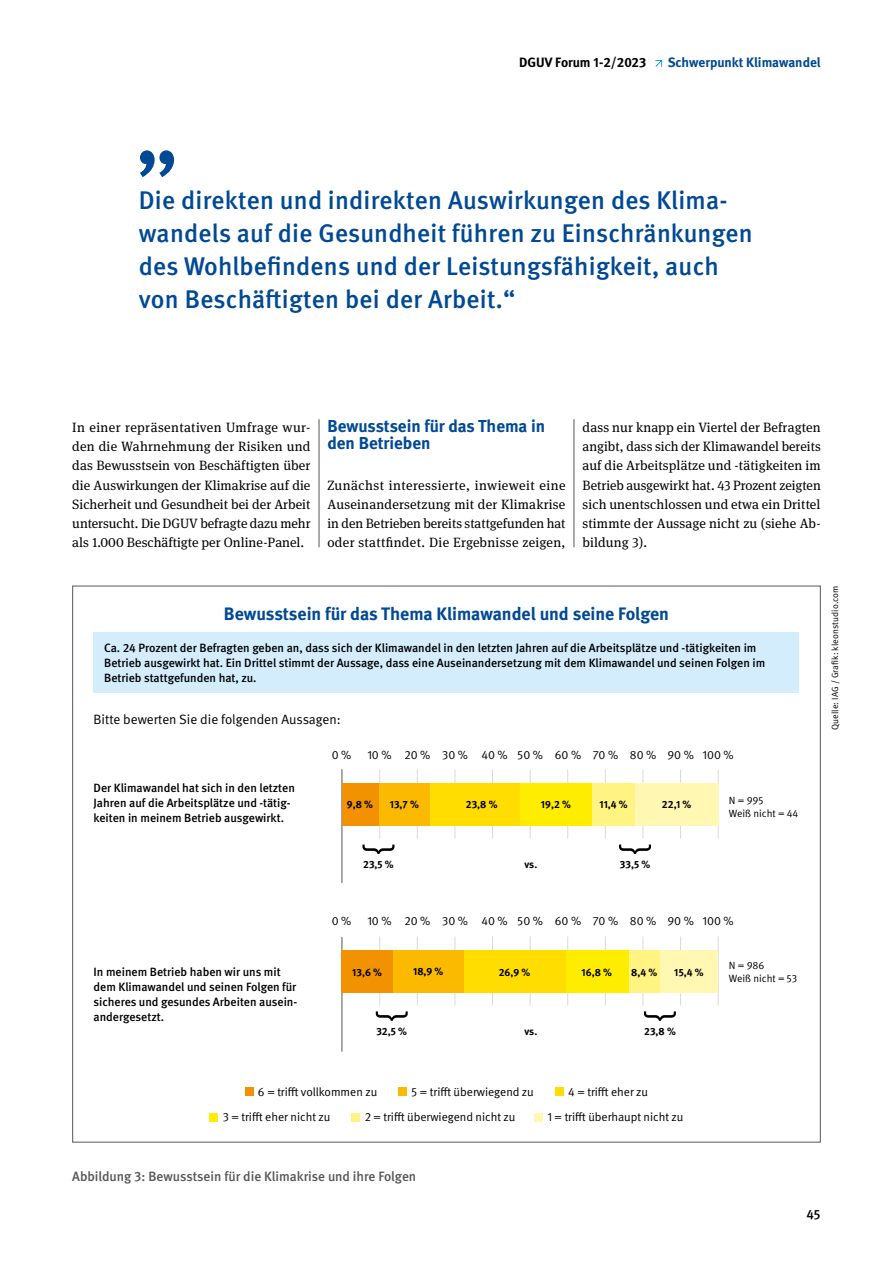
<style>
.page{position:relative;width:893px;height:1263px;background:#fff}
.page>*{position:absolute;margin:0;border:0;box-sizing:border-box;transform-origin:0 0}
.t1{font:500 25.5px/33px "DGUV Meta";letter-spacing:.01em;color:#004994}
.t2{font:700 18px "DGUV Meta";color:#004994}
.t3{font:700 17.25px/16.5px "DGUV Meta";color:#004994}
.Fließtext_book_9pt{font:13.5px/19.2px "DGUV Meta Serif";color:#000;text-align:justify}
.Bildunterschrift{font:500 13.5px "DGUV Meta";color:#575756}
.t4{font:13.5px "DGUV Meta";color:#000}
.t5{font:700 13.5px "DGUV Meta";color:#004994}
.t6{font:700 13.5px "DGUV Meta";color:#000}
.t7{font:500 13.5px "DGUV Meta";color:#000}
.t8{font:500 12px/15px "DGUV Meta";color:#000}
.t9{font:12px "DGUV Meta";color:#000}
.t10{font:700 10.5px "DGUV Meta";color:#000}
.t11{font:10.5px "DGUV Meta";color:#000}
.Copyright_Bildnachwe{font:9px "DGUV Meta";letter-spacing:.01em;color:#000}
</style>
<div class="page">
<svg style="left:655px;top:60px;width:7px;height:7px"></svg>
<hr style="left:319px;top:419px;width:1px;height:128px;background:#575756">
<hr style="left:574px;top:419px;width:1px;height:128px;background:#575756">
<svg style="left:140px;top:150px;width:34px;height:27px"></svg>
<hr style="left:417px;top:770px;width:1px;height:68px;background:#dadada">
<hr style="left:417px;top:937px;width:1px;height:68px;background:#dadada">
<hr style="left:379px;top:770px;width:1px;height:68px;background:#dadada">
<hr style="left:379px;top:937px;width:1px;height:68px;background:#dadada">
<hr style="left:455px;top:770px;width:1px;height:68px;background:#dadada">
<hr style="left:455px;top:937px;width:1px;height:68px;background:#dadada">
<hr style="left:530px;top:770px;width:1px;height:68px;background:#dadada">
<hr style="left:530px;top:937px;width:1px;height:68px;background:#dadada">
<hr style="left:605px;top:770px;width:1px;height:68px;background:#dadada">
<hr style="left:605px;top:937px;width:1px;height:68px;background:#dadada">
<hr style="left:680px;top:770px;width:1px;height:68px;background:#dadada">
<hr style="left:680px;top:937px;width:1px;height:68px;background:#dadada">
<hr style="left:492px;top:770px;width:1px;height:68px;background:#dadada">
<hr style="left:492px;top:937px;width:1px;height:68px;background:#dadada">
<hr style="left:567px;top:770px;width:1px;height:68px;background:#dadada">
<hr style="left:567px;top:937px;width:1px;height:68px;background:#dadada">
<hr style="left:643px;top:770px;width:1px;height:68px;background:#dadada">
<hr style="left:643px;top:937px;width:1px;height:68px;background:#dadada">
<hr style="left:718px;top:770px;width:1px;height:68px;background:#dadada">
<hr style="left:718px;top:937px;width:1px;height:68px;background:#dadada">
<div style="left:245px;top:1087px;width:8px;height:9px;background:#f39200"></div>
<div style="left:398px;top:1087px;width:9px;height:9px;background:#fbba00"></div>
<div style="left:555px;top:1087px;width:9px;height:9px;background:#fd0"></div>
<div style="left:534px;top:1113px;width:9px;height:8px;background:#fff7b2"></div>
<div style="left:210px;top:1113px;width:8px;height:8px;background:#ffed00"></div>
<div style="left:352px;top:1113px;width:8px;height:8px;background:#fff482"></div>
<hr style="left:342px;top:769px;width:1px;height:114px;background:#575756">
<hr style="left:342px;top:937px;width:1px;height:114px;background:#575756">
<div style="left:94px;top:632px;width:705px;height:60px;background:#d4edfc"></div>
<div style="left:635px;top:783px;width:83px;height:42px;background:#fff7b2"></div>
<div style="left:592px;top:783px;width:43px;height:42px;background:#fff482"></div>
<div style="left:520px;top:783px;width:72px;height:42px;background:#ffed00"></div>
<div style="left:430px;top:783px;width:90px;height:42px;background:#fd0"></div>
<div style="left:378px;top:783px;width:52px;height:42px;background:#fbba00"></div>
<div style="left:342px;top:783px;width:36px;height:42px;background:#f39200"></div>
<svg style="left:362px;top:844px;width:32px;height:10px"></svg>
<svg style="left:376px;top:1011px;width:32px;height:10px"></svg>
<svg style="left:619px;top:844px;width:32px;height:10px"></svg>
<svg style="left:644px;top:1011px;width:32px;height:10px"></svg>
<div style="left:660px;top:950px;width:58px;height:43px;background:#fff7b2"></div>
<div style="left:628px;top:950px;width:32px;height:43px;background:#fff482"></div>
<div style="left:565px;top:950px;width:63px;height:43px;background:#ffed00"></div>
<div style="left:464px;top:950px;width:101px;height:43px;background:#fd0"></div>
<div style="left:393px;top:950px;width:71px;height:43px;background:#fbba00"></div>
<div style="left:342px;top:950px;width:51px;height:43px;background:#f39200"></div>
<p class="t6" style="left:519px;top:54px;width:129px">DGUV Forum 1-2/2023</p>
<p class="t5" style="left:668px;top:54px;width:155px">Schwerpunkt Klimawandel</p>
<h1 class="t1" style="left:139px;top:184px;width:615px">Die direkten und indirekten Auswirkungen des Klima&shy;wandels auf die Gesundheit führen zu Einschränkungen des Wohlbefindens und der Leistungsfähigkeit, auch von Beschäftigten bei der Arbeit.“</h1>
<p class="Fließtext_book_9pt" style="left:72px;top:418px;width:240px">In einer repräsentativen Umfrage wur&shy;den die Wahrnehmung der Risiken und das Bewusstsein von Beschäftigten über die Auswirkungen der Klimakrise auf die Sicherheit und Gesundheit bei der Arbeit untersucht. Die DGUV befragte dazu mehr als 1.000 Beschäftigte per Online-Panel.</p>
<h4 class="t3" style="left:327px;top:418px;width:219px">Bewusstsein für das Thema in den Betrieben</h4>
<p class="Fließtext_book_9pt" style="left:327px;top:476px;width:240px">Zunächst interessierte, inwieweit eine Auseinandersetzung mit der Klimakrise in den Betrieben bereits stattgefunden hat oder stattfindet. Die Ergebnisse zeigen,</p>
<p class="Fließtext_book_9pt" style="left:583px;top:418px;width:240px">dass nur knapp ein Viertel der Befragten angibt, dass sich der Klimawandel bereits auf die Arbeitsplätze und -tätigkeiten im Betrieb ausgewirkt hat. 43 Prozent zeigten sich unentschlossen und etwa ein Drittel stimmte der Aussage nicht zu (siehe Ab&shy;bildung 3).</p>
<p class="t2" style="left:224px;top:603px;width:447px">Bewusstsein für das Thema Klimawandel und seine Folgen</p>
<p class="t8" style="left:104px;top:640px;width:663px">Ca. 24 Prozent der Befragten geben an, dass sich der Klimawandel in den letzten Jahren auf die Arbeitsplätze und -tätigkeiten im<br>Betrieb ausgewirkt hat. Ein Drittel stimmt der Aussage, dass eine Auseinandersetzung mit dem Klimawandel und seinen Folgen im<br>Betrieb stattgefunden hat, zu.</p>
<p class="t4" style="left:94px;top:711px;width:249px">Bitte bewerten Sie die folgenden Aussagen:</p>
<p class="t8" style="left:94px;top:781px;width:203px">Der Klimawandel hat sich in den letzten<br>Jahren auf die Arbeitsplätze und -tätig&shy;keiten in meinem Betrieb ausgewirkt.</p>
<p class="t9" style="left:332px;top:748px;width:21px">0 %</p>
<p class="t9" style="left:367px;top:748px;width:26px">10 %</p>
<p class="t9" style="left:405px;top:748px;width:27px">20 %</p>
<p class="t9" style="left:442px;top:748px;width:27px">30 %</p>
<p class="t9" style="left:481px;top:748px;width:28px">40 %</p>
<p class="t9" style="left:518px;top:748px;width:27px">50 %</p>
<p class="t9" style="left:555px;top:748px;width:28px">60 %</p>
<p class="t9" style="left:593px;top:748px;width:27px">70 %</p>
<p class="t9" style="left:630px;top:748px;width:28px">80 %</p>
<p class="t9" style="left:667px;top:748px;width:28px">90 %</p>
<p class="t9" style="left:702px;top:748px;width:33px">100 %</p>
<p class="t10" style="left:347px;top:798px;width:28px">9,8 %</p>
<p class="t10" style="left:390px;top:798px;width:31px">13,7 %</p>
<p class="t10" style="left:466px;top:798px;width:33px">23,8 %</p>
<p class="t10" style="left:541px;top:798px;width:32px">19,2 %</p>
<p class="t10" style="left:599px;top:798px;width:30px">11,4 %</p>
<p class="t10" style="left:662px;top:798px;width:31px">22,1 %</p>
<p class="t11" style="left:729px;top:794px;width:36px">N = 995</p>
<p class="t11" style="left:729px;top:807px;width:71px">Weiß nicht = 44</p>
<p class="t10" style="left:363px;top:858px;width:32px">23,5 %</p>
<p class="t10" style="left:524px;top:858px;width:14px">vs.</p>
<p class="t10" style="left:620px;top:858px;width:32px">33,5 %</p>
<p class="Copyright_Bildnachwe" style="left:830px;top:730px;width:146px;rotate:-90deg">Quelle: IAG / Grafik: kleonstudio.com</p>
<p class="t8" style="left:94px;top:964px;width:205px">In meinem Betrieb haben wir uns mit dem Klimawandel und seinen Folgen für sicheres und gesundes Arbeiten ausein&shy;andergesetzt.</p>
<p class="t9" style="left:332px;top:914px;width:21px">0 %</p>
<p class="t9" style="left:367px;top:914px;width:26px">10 %</p>
<p class="t9" style="left:405px;top:914px;width:27px">20 %</p>
<p class="t9" style="left:442px;top:914px;width:27px">30 %</p>
<p class="t9" style="left:481px;top:914px;width:28px">40 %</p>
<p class="t9" style="left:518px;top:914px;width:27px">50 %</p>
<p class="t9" style="left:555px;top:914px;width:28px">60 %</p>
<p class="t9" style="left:593px;top:914px;width:27px">70 %</p>
<p class="t9" style="left:630px;top:914px;width:28px">80 %</p>
<p class="t9" style="left:667px;top:914px;width:28px">90 %</p>
<p class="t9" style="left:702px;top:914px;width:33px">100 %</p>
<p class="t10" style="left:352px;top:966px;width:31px">13,6 %</p>
<p class="t10" style="left:413px;top:965px;width:32px">18,9 %</p>
<p class="t10" style="left:499px;top:966px;width:33px">26,9 %</p>
<p class="t10" style="left:581px;top:966px;width:32px">16,8 %</p>
<p class="t10" style="left:631px;top:966px;width:28px">8,4 %</p>
<p class="t10" style="left:674px;top:966px;width:31px">15,4 %</p>
<p class="t10" style="left:376px;top:1025px;width:32px">32,5 %</p>
<p class="t10" style="left:524px;top:1025px;width:14px">vs.</p>
<p class="t10" style="left:644px;top:1025px;width:33px">23,8 %</p>
<p class="t11" style="left:729px;top:959px;width:37px">N = 986</p>
<p class="t11" style="left:729px;top:973px;width:70px">Weiß nicht = 53</p>
<p class="t9" style="left:258px;top:1085px;width:121px">6 = trifft vollkommen zu</p>
<p class="t9" style="left:412px;top:1085px;width:124px">5 = trifft überwiegend zu</p>
<p class="t9" style="left:568px;top:1085px;width:81px">4 = trifft eher zu</p>
<p class="t9" style="left:223px;top:1110px;width:109px">3 = trifft eher nicht zu</p>
<p class="t9" style="left:365px;top:1110px;width:152px">2 = trifft überwiegend nicht zu</p>
<p class="t9" style="left:547px;top:1110px;width:137px">1 = trifft überhaupt nicht zu</p>
<p class="Bildunterschrift" style="left:72px;top:1168px;width:346px">Abbildung 3: Bewusstsein für die Klimakrise und ihre Folgen</p>
<p class="t7" style="left:806px;top:1207px;width:16px">45</p>
</div>
